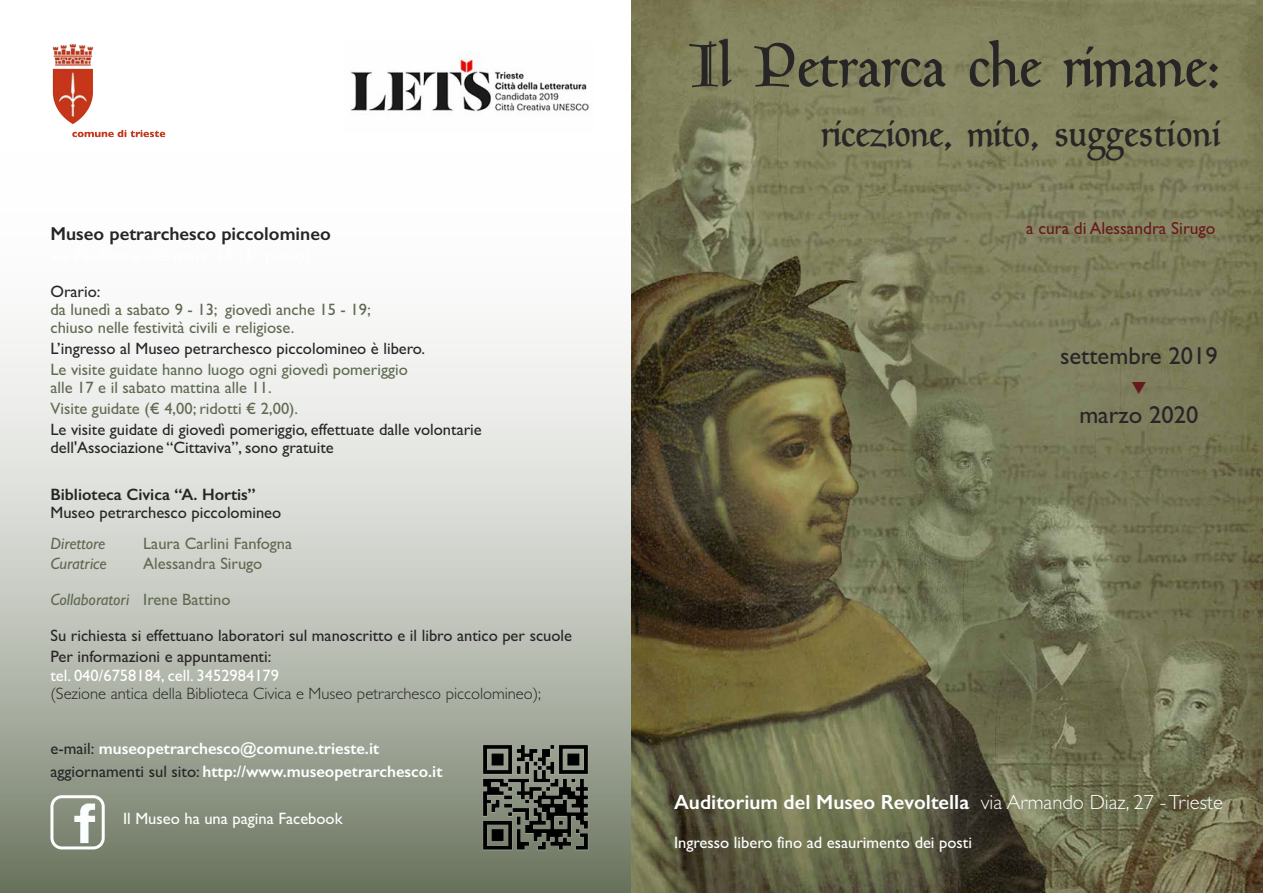
<style>
.page{position:relative;width:1263px;height:893px;background:#fff}
.page>*{position:absolute;margin:0;border:0;box-sizing:border-box;transform-origin:0 0}
.t1{font:64.35px "Goudy Mediaeval";letter-spacing:.005em;color:#272526}
.t2{font:42px "Goudy Mediaeval";color:#272526}
.t3{font:24.6px "Gill Sans";color:#272526}
.t4{font:600 20.55px "Gill Sans";color:#fff}
.t5{font:600 18.75px "Gill Sans";color:#272526}
.t6{font:17.4px "Gill Sans";color:#68191d}
.t7{font:16.5px/36px "Gill Sans";color:#272526}
.t8{font:16.5px/18px "Gill Sans";color:#606a52}
.t9{font:16.5px "Gill Sans";color:#fff}
.t10{font:600 16.5px/22.5px "Gill Sans";color:#fff}
.t11{font:300 16.5px "Gill Sans";color:#272526}
.t12{font:600 16.5px "Gill Sans";color:#272526}
.t13{font:italic 16.5px "Gill Sans";color:#606a52}
.s1{color:#606a52}
.s2{font-style:italic;color:#606a52}
.s3{font-weight:400;color:#272526}
.s4{font-weight:300}
</style>
<div class="page">
<svg style="left:0;top:330px;width:631px;height:563px;background:#bfc3ba"></svg>
<img style="left:631px;top:0;width:632px;height:893px">
<img style="left:467px;top:728px;width:138px;height:138px">
<svg style="left:50px;top:795px;width:55px;height:54px"></svg>
<img style="left:52px;top:43px;width:114px;height:95px">
<img style="left:350px;top:52px;width:240px;height:60px">
<svg style="left:1132px;top:382px;width:14px;height:12px"></svg>
<p class="t5" style="left:50px;top:223px;width:282px">Museo petrarchesco piccolomineo</p>
<p class="t7" style="left:50px;top:274px;width:52px">Orario:</p>
<p class="t8" style="left:50px;top:301px;width:322px">da lunedì a sabato 9 - 13; giovedì anche 15 - 19; chiuso nelle festività civili e religiose.</p>
<p class="t7" style="left:50px;top:331px;width:376px">L’ingresso al Museo petrarchesco piccolomineo è libero.</p>
<p class="t8" style="left:50px;top:361px;width:359px">Le visite guidate hanno luogo ogni giovedì pomeriggio alle 17 e il sabato mattina alle 11.</p>
<p class="t8" style="left:50px;top:400px;width:249px">Visite guidate (€ 4,00; ridotti € 2,00).</p>
<p class="t7" style="left:50px;top:421px;width:433px;line-height:18px">Le visite guidate di giovedì pomeriggio, effettuate dalle volontarie dell'Associazione “Cittaviva”, sono gratuite</p>
<p class="t12" style="left:50px;top:485px;width:207px">Biblioteca Civica “A. Hortis”</p>
<p class="t7" style="left:50px;top:494px;width:232px">Museo petrarchesco piccolomineo</p>
<p class="t13" style="left:50px;top:534px;width:57px">Direttore</p>
<p class="t8" style="left:143px;top:535px;width:150px">Laura Carlini Fanfogna</p>
<p class="t13" style="left:50px;top:554px;width:58px">Curatrice</p>
<p class="t7" style="left:50px;top:545px;width:523px;text-indent:93px"><span class="s1">Alessandra Sirugo<br></span><span class="s2">Collaboratori</span> <span class="s1">Irene Battino<br></span>Su richiesta si effettuano laboratori sul manoscritto e il libro antico per scuole</p>
<p class="t7" style="left:50px;top:638px;width:222px">Per informazioni e appuntamenti:</p>
<p class="t9" style="left:50px;top:666px;width:230px">tel. 040/6758184, cell. 3452984179</p>
<p class="t11" style="left:50px;top:684px;width:492px">(Sezione antica della Biblioteca Civica e Museo petrarchesco piccolomineo);</p>
<p class="t10" style="left:50px;top:737px;width:393px"><span class="s3">e-mail:</span> museopetrarchesco@comune.trieste.it <span class="s3">aggiornamenti sul sito:</span> http://www.museopetrarchesco.it</p>
<p class="t9" style="left:123px;top:809px;width:221px">Il Museo ha una pagina Facebook</p>
<h1 class="t1" style="left:689px;top:32px;width:533px">Il Petrarca che rimane:</h1>
<h2 class="t2" style="left:821px;top:111px;width:401px">ricezione, mito, suggestioni</h2>
<p class="t6" style="left:1026px;top:218px;width:191px">a cura di Alessandra Sirugo</p>
<h3 class="t3" style="left:1060px;top:341px;width:159px">settembre 2019</h3>
<h3 class="t3" style="left:1079px;top:400px;width:121px">marzo 2020</h3>
<p class="t4" style="left:674px;top:790px;width:550px">Auditorium del Museo Revoltella <span class="s4">via Armando Diaz, 27 - Trieste</span></p>
<p class="t9" style="left:674px;top:832px;width:299px">Ingresso libero fino ad esaurimento dei posti</p>
</div>
